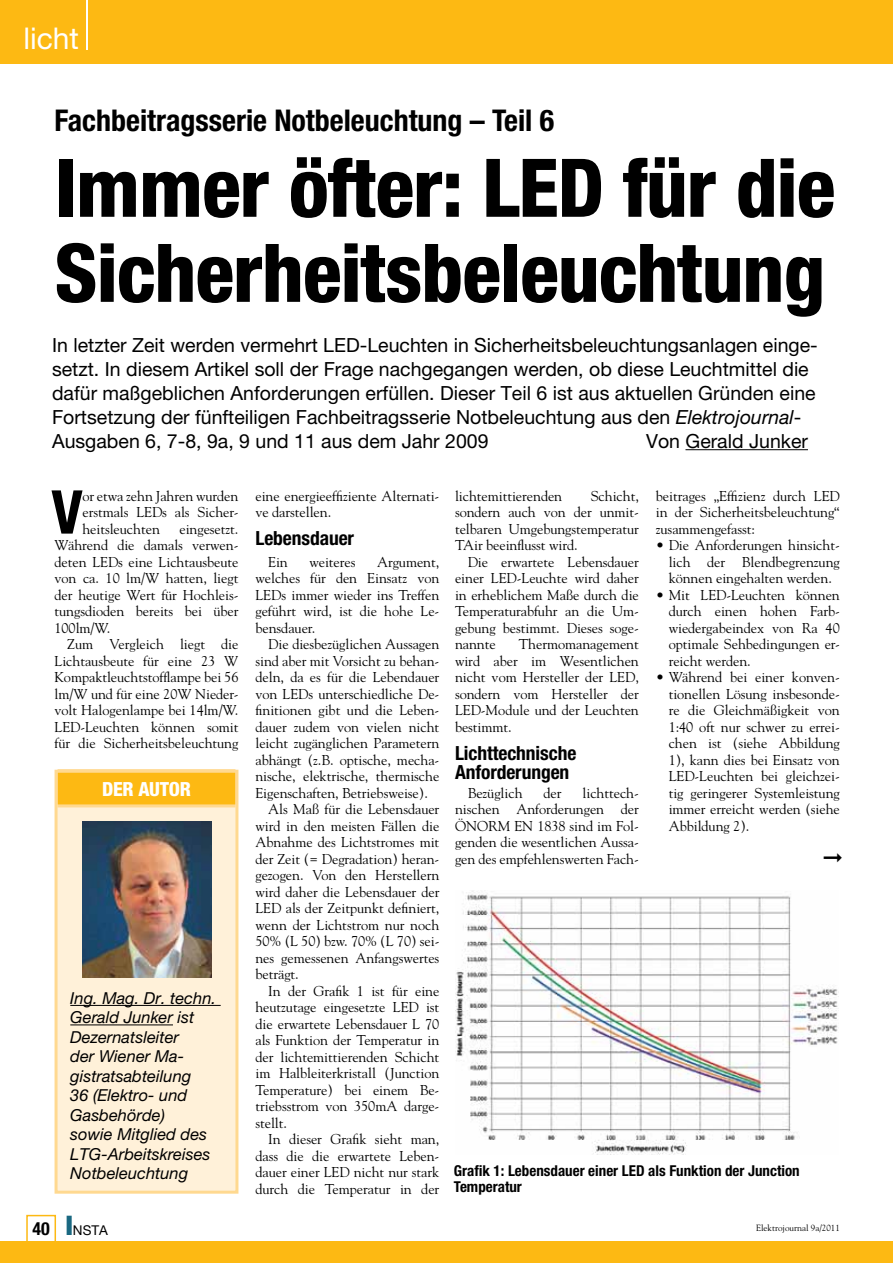
<style>
.page{position:relative;width:893px;height:1263px;background:#fff}
.page>*{position:absolute;margin:0;border:0;box-sizing:border-box;transform-origin:0 0}
.t1{font:800 condensed 81px/85.1px "Helvetica Neue LT Pro";letter-spacing:-.01em;color:#000}
.t2{font:200 75px "Helvetica Neue LT Pro";color:#fff}
.t3{font:700 condensed 60.45px "Helvetica Neue LT Pro";color:#000}
.t4{font:700 condensed 30px "Helvetica Neue LT Pro";color:#000}
.t5{font:30px "Helvetica Neue LT Pro";color:#fff}
.t6{font:19.5px/24px "Helvetica Neue LT Pro";color:#000}
.t7{font:700 condensed 19.5px/19.5px "Helvetica Neue LT Pro";letter-spacing:-.005em;color:#000}
.t8{font:800 condensed 19.5px "Helvetica Neue LT Pro";letter-spacing:-.01em;color:#fff}
.t9{font:700 condensed 18px "Helvetica Neue LT Pro";color:#000}
.t10{font:italic 16.5px/19.5px "Helvetica Neue LT Pro";color:#000}
.t11{font:700 condensed 15px/16.5px "Helvetica Neue LT Pro";color:#000}
.t12{font:14.25px/16.5px "Goudy Std";letter-spacing:-.005em;color:#000;text-align:justify}
.t13{font:13.5px "Helvetica Neue LT Pro";color:#000}
.t14{font:9px "Goudy Std";color:#000}
.s1{font-style:italic}
.s2{font-weight:700}
.s3{font-weight:900;font-stretch:condensed;font-size:27px;color:#1a6881}
</style>
<div class="page">
<div style="left:0;top:0;width:893px;height:64px;background:#fdb913"></div>
<div style="left:0;top:1242px;width:893px;height:21px;background:#fdb913"></div>
<div style="left:26px;top:1215px;width:30px;height:29px;border:2px solid #fdb913"></div>
<hr style="left:685px;top:449px;width:123px;height:1px;background:#000">
<img style="left:455px;top:891px;width:384px;height:263px">
<div style="left:56px;top:771px;width:181px;height:421px;background:#fff1d9"></div>
<div style="left:58px;top:769px;width:177px;height:38px;background:linear-gradient(to right,#ffd990,#ffd990)"></div>
<div style="left:58px;top:772px;width:177px;height:32px;background:#fdb913"></div>
<hr style="left:70px;top:1005px;width:151px;height:1px;background:#000">
<hr style="left:70px;top:1024px;width:103px;height:1px;background:#000">
<div style="left:55px;top:770px;width:183px;height:424px;border:3px solid #ffd990"></div>
<img style="left:82px;top:821px;width:129px;height:156px">
<h3 class="t5" style="left:23px;top:20px;width:57px">licht</h3>
<h2 class="t2" style="left:79px;top:-36px;width:18px">|</h2>
<h3 class="t4" style="left:55px;top:102px;width:501px">Fachbeitragsserie Notbeleuchtung – Teil 6</h3>
<h1 class="t1" style="left:55px;top:144px;width:782px">Immer öfter: LED für die<br>Sicherheitsbeleuchtung</h1>
<p class="t6" style="left:52px;top:333px;width:767px">In letzter Zeit werden vermehrt LED-Leuchten in Sicherheitsbeleuchtungsanlagen einge&shy;setzt. In diesem Artikel soll der Frage nachgegangen werden, ob diese Leuchtmittel die dafür maßgeblichen Anforderungen erfüllen. Dieser Teil 6 ist aus aktuellen Gründen eine Fortsetzung der fünfteiligen Fachbeitragsserie Notbeleuchtung aus den <span class="s1">Elektrojournal</span>-Ausgaben 6, 7-8, 9a, 9 und 11 aus dem Jahr 2009</p>
<h3 class="t6" style="left:646px;top:429px;width:163px">Von Gerald Junker</h3>
<h3 class="t3" style="left:51px;top:476px;width:33px">V</h3>
<p class="t12" style="left:82px;top:487px;width:158px">or etwa zehn Jahren wurden erstmals LEDs als Sicher&shy;heitsleuchten</p>
<p class="t12" style="left:55px;top:520px;width:185px;text-indent:125px">eingesetzt.<br>Während die damals verwen&shy;deten LEDs eine Lichtausbeute von ca. 10 lm/W hatten, liegt der heutige Wert für Hochleis&shy;tungsdioden bereits bei über 100lm/W.</p>
<p class="t12" style="left:55px;top:636px;width:185px;text-indent:13px">Zum Vergleich liegt die Lichtausbeute für eine 23 W Kompaktleuchtstofflampe bei 56 lm/W und für eine 20W Nieder&shy;volt Halogenlampe bei 14lm/W.<br>LED-Leuchten können somit für die Sicherheitsbeleuchtung</p>
<h3 class="t8" style="left:102px;top:777px;width:90px">Der Autor</h3>
<p class="t10" style="left:70px;top:988px;width:147px">Ing. Mag. Dr. techn.<br>Gerald Junker ist<br>Dezernatsleiter<br>der Wiener Ma&shy;gistratsabteilung<br>36 (Elektro- und<br>Gasbehörde)<br>sowie Mitglied des<br>LTG-Arbeitskreises<br>Notbeleuchtung</p>
<p class="t12" style="left:255px;top:487px;width:185px">eine energieeffiziente Alternati&shy;ve darstellen.</p>
<h3 class="t7" style="left:255px;top:528px;width:100px">Lebensdauer</h3>
<p class="t12" style="left:268px;top:553px;width:21px">Ein</p>
<p class="t12" style="left:309px;top:553px;width:48px">weiteres</p>
<p class="t12" style="left:255px;top:553px;width:185px;text-indent:122px">Argument, welches für den Einsatz von LEDs immer wieder ins Treffen geführt wird, ist die hohe Le&shy;bensdauer.</p>
<p class="t12" style="left:268px;top:636px;width:173px">Die diesbezüglichen Aussagen</p>
<p class="t12" style="left:255px;top:652px;width:185px">sind aber mit Vorsicht zu behan-</p>
<p class="t12" style="left:255px;top:669px;width:185px">deln, da es für die Lebendauer</p>
<p class="t12" style="left:255px;top:685px;width:185px">von LEDs unterschiedliche De-</p>
<p class="t12" style="left:255px;top:702px;width:185px">finitionen gibt und die Leben-</p>
<p class="t12" style="left:255px;top:718px;width:185px">dauer zudem von vielen nicht</p>
<p class="t12" style="left:255px;top:735px;width:185px">leicht zugänglichen Parametern</p>
<p class="t12" style="left:255px;top:751px;width:185px">abhängt (z.B. optische, mecha-</p>
<p class="t12" style="left:255px;top:768px;width:185px">nische, elektrische, thermische</p>
<p class="t12" style="left:255px;top:784px;width:174px">Eigenschaften, Betriebsweise).</p>
<p class="t12" style="left:268px;top:801px;width:173px">Als Maß für die Lebensdauer</p>
<p class="t12" style="left:255px;top:817px;width:185px">wird in den meisten Fällen die</p>
<p class="t12" style="left:255px;top:834px;width:185px">Abnahme des Lichtstromes mit</p>
<p class="t12" style="left:255px;top:850px;width:185px">der Zeit (= Degradation) heran-</p>
<p class="t12" style="left:255px;top:867px;width:185px">gezogen. Von den Herstellern</p>
<p class="t12" style="left:255px;top:883px;width:185px">wird daher die Lebensdauer der</p>
<p class="t12" style="left:255px;top:900px;width:185px">LED als der Zeitpunkt definiert,</p>
<p class="t12" style="left:255px;top:916px;width:185px">wenn der Lichtstrom nur noch</p>
<p class="t12" style="left:255px;top:933px;width:185px">50% (L 50) bzw. 70% (L 70) sei-</p>
<p class="t12" style="left:255px;top:949px;width:185px">nes gemessenen Anfangswertes</p>
<p class="t12" style="left:255px;top:966px;width:45px">beträgt.</p>
<p class="t12" style="left:268px;top:982px;width:173px">In der Grafik 1 ist für eine</p>
<p class="t12" style="left:255px;top:999px;width:185px">heutzutage eingesetzte LED ist</p>
<p class="t12" style="left:255px;top:1015px;width:185px">die erwartete Lebensdauer L 70</p>
<p class="t12" style="left:255px;top:1032px;width:185px">als Funktion der Temperatur in</p>
<p class="t12" style="left:255px;top:1048px;width:185px">der lichtemittierenden Schicht</p>
<p class="t12" style="left:255px;top:1065px;width:185px">im Halbleiterkristall (Junction</p>
<p class="t12" style="left:255px;top:1081px;width:185px">Temperature) bei einem Be-</p>
<p class="t12" style="left:255px;top:1098px;width:185px">triebsstrom von 350mA darge-</p>
<p class="t12" style="left:255px;top:1114px;width:33px">stellt.</p>
<p class="t12" style="left:268px;top:1131px;width:173px">In dieser Grafik sieht man,</p>
<p class="t12" style="left:255px;top:1147px;width:185px">dass die die erwartete Leben-</p>
<p class="t12" style="left:255px;top:1164px;width:185px">dauer einer LED nicht nur stark</p>
<p class="t12" style="left:255px;top:1180px;width:185px">durch die Temperatur in der</p>
<p class="t12" style="left:455px;top:487px;width:185px;text-indent:136px">Schicht, sondern auch von der unmit&shy;telbaren Umgebungstemperatur TAir beeinflusst wird.</p>
<p class="t12" style="left:455px;top:553px;width:185px;text-indent:13px">Die erwartete Lebensdauer einer LED-Leuchte wird daher in erheblichem Maße durch die Temperaturabfuhr an die Um&shy;gebung bestimmt. Dieses soge&shy;nannte</p>
<p class="t12" style="left:455px;top:487px;width:109px">lichtemittierenden</p>
<p class="t12" style="left:455px;top:636px;width:185px;text-indent:64px">Thermomanagement wird aber im Wesentlichen nicht vom Hersteller der LED, sondern vom Hersteller der LED-Module und der Leuchten bestimmt.</p>
<h3 class="t7" style="left:455px;top:743px;width:123px">Lichttechnische<br>Anforderungen</h3>
<p class="t12" style="left:468px;top:784px;width:56px">Bezüglich</p>
<p class="t12" style="left:543px;top:784px;width:20px">der</p>
<p class="t12" style="left:455px;top:784px;width:185px;text-indent:128px">lichttech&shy;nischen Anforderungen der ÖNORM EN 1838 sind im Fol&shy;genden die wesentlichen Aussa&shy;gen des empfehlenswerten Fach-</p>
<p class="t12" style="left:656px;top:487px;width:185px">beitrages „Effizienz durch LED in der Sicherheitsbeleuchtung“ zusammengefasst:</p>
<p class="t12" style="left:669px;top:537px;width:173px;text-indent:-13px"><span class="s2">•</span> Die Anforderungen hinsicht&shy;lich der Blendbegrenzung können eingehalten werden.</p>
<p class="t12" style="left:669px;top:586px;width:173px;text-indent:-13px"><span class="s2">•</span> Mit LED-Leuchten können durch einen hohen Farb&shy;wiedergabeindex von Ra 40 optimale Sehbedingungen er&shy;reicht werden.</p>
<p class="t12" style="left:669px;top:669px;width:173px;text-indent:-13px"><span class="s2">•</span> Während bei einer konven&shy;tionellen Lösung insbesonde&shy;re die Gleichmäßigkeit von 1:40 oft nur schwer zu errei&shy;chen ist (siehe Abbildung 1), kann dies bei Einsatz von LED-Leuchten bei gleichzei&shy;tig geringerer Systemleistung immer erreicht werden (siehe Abbildung 2).</p>
<p class="t11" style="left:454px;top:1162px;width:347px">Grafik 1: Lebensdauer einer LED als Funktion der Junction<br>Temperatur</p>
<p class="t9" style="left:33px;top:1218px;width:19px">40</p>
<p class="t13" style="left:66px;top:1222px;width:44px"><span class="s3">I</span>NSTA</p>
<p class="t14" style="left:756px;top:1222px;width:85px">Elektrojournal 9a/2011</p>
</div>
